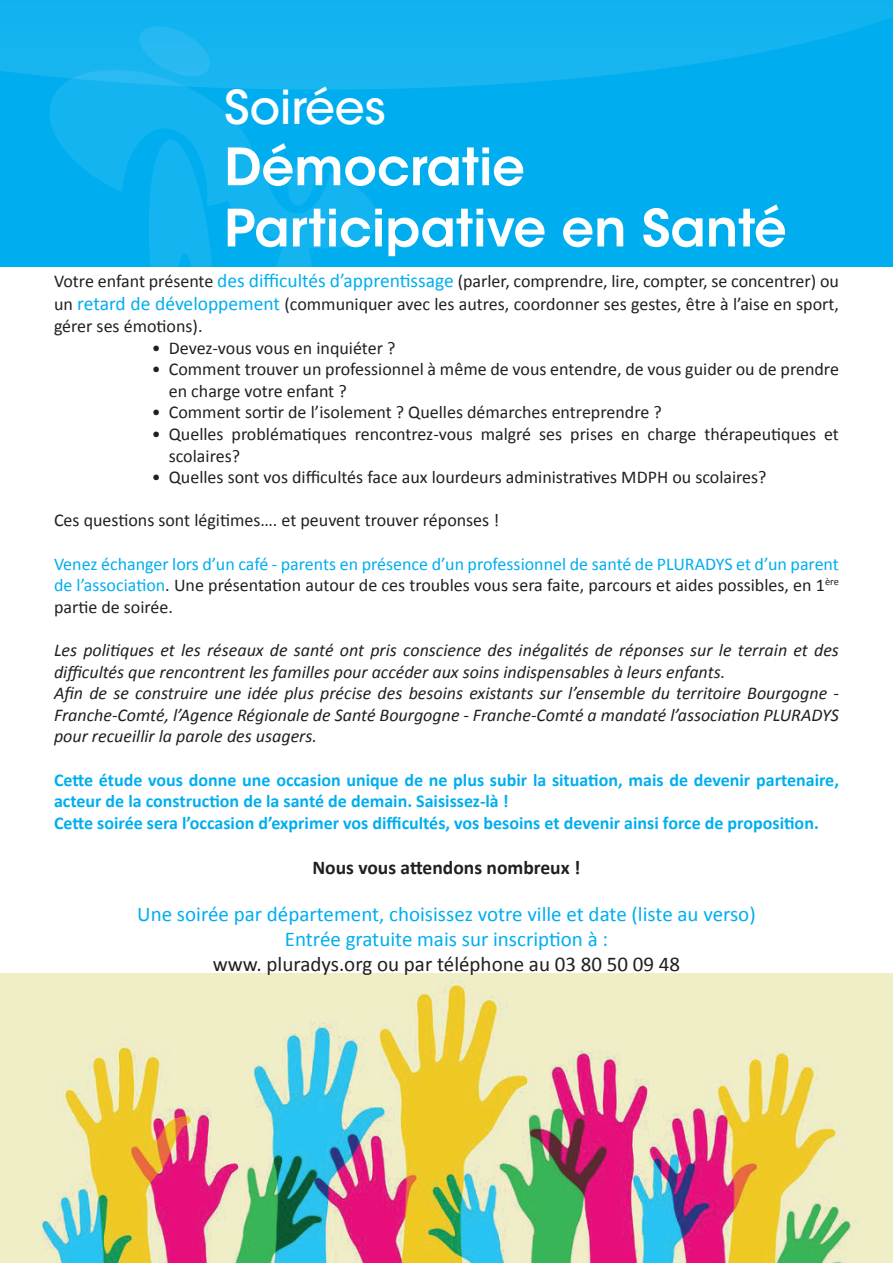
<style>
.page{position:relative;width:893px;height:1263px;background:#fff}
.page>*{position:absolute;margin:0;border:0;box-sizing:border-box;transform-origin:0 0}
.t1{font:600 51px/61.2px "ITC Avant Garde Std";color:#fff}
.t2{font:500 46.5px "ITC Avant Garde Std";color:#fff}
.t3{font:21px/25.2px "Calibri";color:#00aeef;text-align:center}
.t4{font:21px "Calibri";color:#231f20}
.t5{font:700 19.5px "Calibri";color:#231f20}
.t6{font:18px/21.6px "Calibri";color:#231f20}
.t7{font:italic 18px/21.6px "Calibri";color:#231f20}
.t8{font:700 18px/21.6px "Calibri";color:#00aeef}
.t9{font:18px/21.6px "Calibri";color:#00aeef;text-align:justify}
.s1{font-size:19.5px;color:#00aeef}
.s2{color:#231f20}
</style>
<div class="page">
<img style="left:0;top:974px;width:893px;height:289px">
<div style="left:0;top:0;width:893px;height:266px;background:#00aeef"></div>
<svg style="left:0;top:0;width:893px;height:89px;fill:#12b3f0"></svg>
<svg style="left:40px;top:60px;width:341px;height:188px;fill:#14b4f0"></svg>
<svg style="left:145px;top:138px;width:73px;height:129px"></svg>
<svg style="left:264px;top:231px;width:51px;height:36px"></svg>
<svg style="left:136px;top:24px;width:78px;height:55px;background:#20b7f0"></svg>
<svg style="left:287px;top:158px;width:29px;height:49px"></svg>
<h2 class="t2" style="left:224px;top:78px;width:163px">Soirées</h2>
<h1 class="t1" style="left:224px;top:136px;width:564px">Démocratie<br>Participative en Santé</h1>
<p class="t6" style="left:54px;top:269px;width:786px;line-height:23.4px">Votre enfant présente <span class="s1">des difficultés d’apprentissage</span> (parler, comprendre, lire, compter, se concentrer) ou un <span class="s1">retard de développement</span> (communiquer avec les autres, coordonner ses gestes, être à l’aise en sport,</p>
<p class="t6" style="left:54px;top:315px;width:150px">gérer ses émotions).</p>
<p class="t6" style="left:152px;top:337px;width:245px">• Devez-vous vous en inquiéter ?</p>
<p class="t6" style="left:169px;top:358px;width:672px;text-indent:-17px">• Comment trouver un professionnel à même de vous entendre, de vous guider ou de prendre en charge votre enfant ?</p>
<p class="t6" style="left:152px;top:402px;width:511px">• Comment sortir de l’isolement ? Quelles démarches entreprendre ?</p>
<p class="t6" style="left:169px;top:423px;width:672px;text-indent:-17px">• Quelles problématiques rencontrez-vous malgré ses prises en charge thérapeutiques et scolaires?</p>
<p class="t6" style="left:152px;top:466px;width:616px">• Quelles sont vos difficultés face aux lourdeurs administratives MDPH ou scolaires?</p>
<p class="t6" style="left:54px;top:510px;width:447px">Ces questions sont légitimes…. et peuvent trouver réponses !</p>
<p class="t9" style="left:54px;top:553px;width:786px">Venez échanger lors d’un café - parents en présence d’un professionnel de santé de PLURADYS et d’un parent de l’association<span class="s2">. Une présentation autour de ces troubles vous sera faite, parcours et aides possibles, en 1</span><sup>ère </sup><span class="s2">partie de soirée.</span></p>
<p class="t7" style="left:54px;top:638px;width:786px">Les politiques et les réseaux de santé ont pris conscience des inégalités de réponses sur le terrain et des difficultés que rencontrent les familles pour accéder aux soins indispensables à leurs enfants.<br>Afin de se construire une idée plus précise des besoins existants sur l’ensemble du territoire Bourgogne - Franche-Comté, l’Agence Régionale de Santé Bourgogne - Franche-Comté a mandaté l’association PLURADYS pour recueillir la parole des usagers.</p>
<p class="t8" style="left:54px;top:769px;width:786px">Cette étude vous donne une occasion unique de ne plus subir la situation, mais de devenir partenaire, acteur de la construction de la santé de demain. Saisissez-là !<br>Cette soirée sera l’occasion d’exprimer vos difficultés, vos besoins et devenir ainsi force de proposition.</p>
<p class="t5" style="left:312px;top:855px;width:270px">Nous vous attendons nombreux !</p>
<p class="t3" style="left:137px;top:901px;width:620px">Une soirée par département, choisissez votre ville et date (liste au verso)<br>Entrée gratuite mais sur inscription à :</p>
<p class="t4" style="left:213px;top:951px;width:469px">www. pluradys.org ou par téléphone au 03 80 50 09 48</p>
</div>
